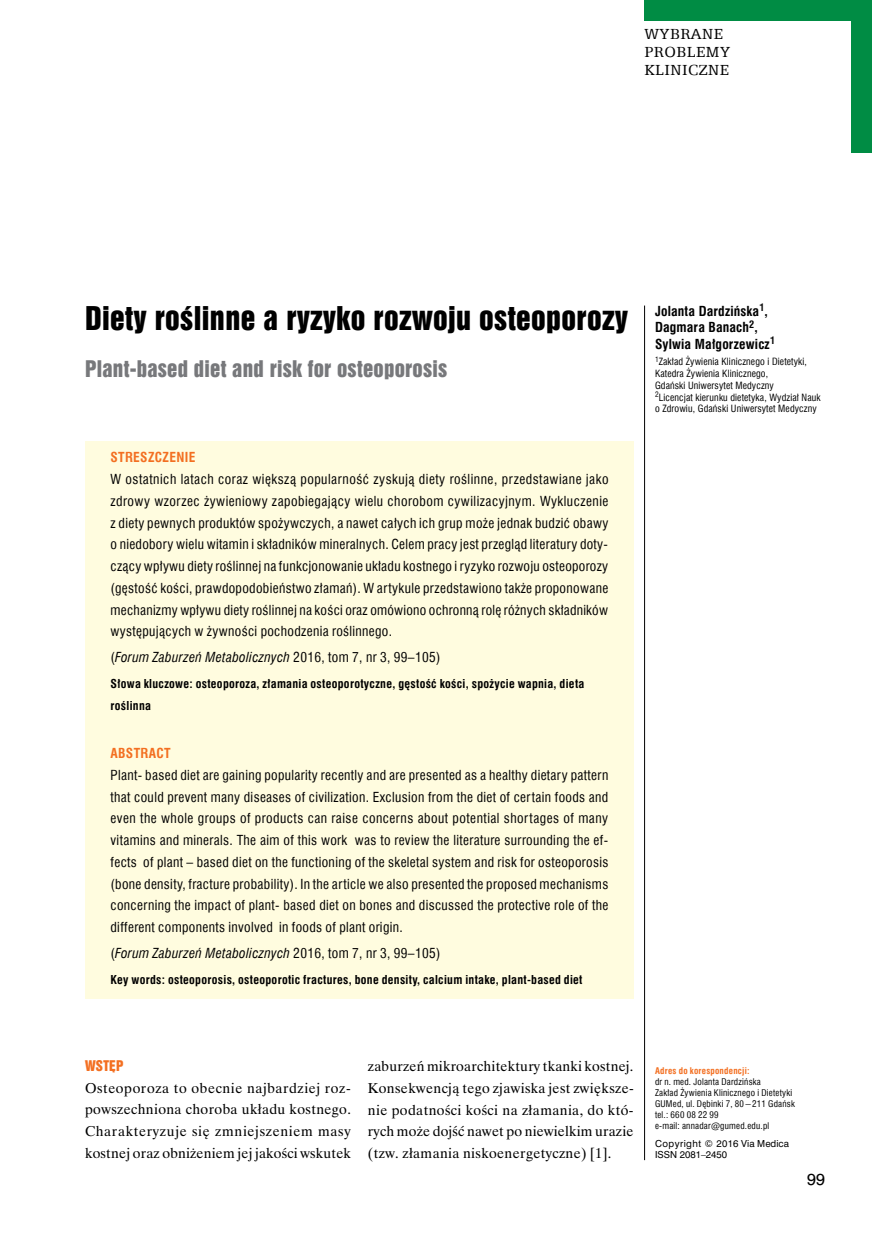
<style>
.page{position:relative;width:872px;height:1234px;background:#fff}
.page>*{position:absolute;margin:0;border:0;box-sizing:border-box;transform-origin:0 0}
.t1{font:30px "Swis 921 EU";letter-spacing:.01em;color:#000}
.t2{font:21px "Swis 921 EU";letter-spacing:.015em;color:#77787b}
.t3{font:16.5px/18px "Egyptian 505 EU";letter-spacing:.03em;color:#000}
.t4{font:15px "Swis 721 PL";color:#000}
.t5{font:14.25px/21.8px "Time Ibis EE";letter-spacing:.015em;color:#000;text-align:justify}
.t6{font:13.5px/21.8px "Swis 721 Cn EU";letter-spacing:.025em;color:#000;text-align:justify}
.t7{font:italic 13.5px "Swis 721 Cn EU";letter-spacing:.025em;color:#000}
.t8{font:700 13.5px/16.5px "Swis 721 Cn EU";letter-spacing:.01em;color:#000}
.t9{font:700 13.5px "Swis 721 Cn EU";letter-spacing:.025em;color:#f36f21}
.t10{font:13.5px "Swis 921 EU";letter-spacing:.025em;color:#f36f21}
.t11{font:700 12px/21.8px "Swis 721 Cn EU";letter-spacing:.025em;color:#000}
.t12{font:9.75px/11.9px "Swis 721 Cn EU";letter-spacing:.01em;color:#000}
.t13{font:9px/11.1px "Swis 721 Cn EU";letter-spacing:.025em;color:#000}
.t14{font:9px/10.8px "Swis 721 PL";color:#000}
.t15{font:700 9px "Swis 721 Cn EU";letter-spacing:.025em;color:#f36f21}
.s1{font-style:normal}
</style>
<div class="page">
<hr style="left:644px;top:305px;width:1px;height:854px;background:#000">
<div style="left:644px;top:0;width:228px;height:21px;background:#008c44"></div>
<div style="left:850px;top:0;width:22px;height:153px;background:#008c44"></div>
<div style="left:85px;top:441px;width:549px;height:557px;background:#fffcdf"></div>
<p class="t3" style="left:644px;top:25px;width:87px">WYBRANE<br>PROBLEMY<br>KLINICZNE</p>
<h1 class="t1" style="left:85px;top:298px;width:544px">Diety roślinne a ryzyko rozwoju osteoporozy</h1>
<h2 class="t2" style="left:85px;top:354px;width:364px">Plant-based diet and risk for osteoporosis</h2>
<p class="t9" style="left:111px;top:449px;width:86px">STRESZCZENIE</p>
<p class="t6" style="left:111px;top:468px;width:499px">W ostatnich latach coraz większą popularność zyskują diety roślinne, przedstawiane jako zdrowy wzorzec żywieniowy zapobiegający wielu chorobom cywilizacyjnym. Wykluczenie z diety pewnych produktów spożywczych, a nawet całych ich grup może jednak budzić obawy o niedobory wielu witamin i składników mineralnych. Celem pracy jest przegląd literatury doty&shy;czący wpływu diety roślinnej na funkcjonowanie układu kostnego i ryzyko rozwoju osteoporozy (gęstość kości, prawdopodobieństwo złamań). W artykule przedstawiono także proponowane mechanizmy wpływu diety roślinnej na kości oraz omówiono ochronną rolę różnych składników występujących w żywności pochodzenia roślinnego.</p>
<p class="t7" style="left:111px;top:649px;width:331px"><span class="s1">(</span>Forum Zaburzeń Metabolicznych <span class="s1">2016, tom 7, nr 3, 99–105)</span></p>
<p class="t11" style="left:111px;top:673px;width:475px">Słowa kluczowe: osteoporoza, złamania osteoporotyczne, gęstość kości, spożycie wapnia, dieta roślinna</p>
<p class="t9" style="left:111px;top:744px;width:62px">ABSTRACT</p>
<p class="t6" style="left:111px;top:763px;width:499px">Plant- based diet are gaining popularity recently and are presented as a healthy dietary pattern that could prevent many diseases of civilization. Exclusion from the diet of certain foods and even the whole groups of products can raise concerns about potential shortages of many vitamins and minerals. The aim of this work was to review the literature surrounding the ef&shy;fects of plant – based diet on the functioning of the skeletal system and risk for osteoporosis (bone density, fracture probability). In the article we also presented the proposed mechanisms concerning the impact of plant- based diet on bones and discussed the protective role of the different components involved in foods of plant origin.</p>
<p class="t7" style="left:111px;top:944px;width:331px"><span class="s1">(</span>Forum Zaburzeń Metabolicznych <span class="s1">2016, tom 7, nr 3, 99–105)</span></p>
<p class="t11" style="left:111px;top:969px;width:473px">Key words: osteoporosis, osteoporotic fractures, bone density, calcium intake, plant-based diet</p>
<p class="t8" style="left:655px;top:303px;width:122px">Jolanta Dardzińska<sup>1</sup>,<br>Dagmara Banach<sup>2</sup>,<br>Sylwia Małgorzewicz<sup>1</sup></p>
<p class="t12" style="left:655px;top:355px;width:167px"><sup>1</sup>Zakład Żywienia Klinicznego i Dietetyki, Katedra Żywienia Klinicznego,<br>Gdański Uniwersytet Medyczny<br><sup>2</sup>Licencjat kierunku dietetyka, Wydział Nauk o Zdrowiu, Gdański Uniwersytet Medyczny</p>
<p class="t10" style="left:85px;top:1056px;width:39px">Wstęp</p>
<p class="t5" style="left:85px;top:1076px;width:267px">Osteoporoza to obecnie najbardziej roz&shy;powszechniona choroba układu kostnego.<br>Charakteryzuje się zmniejszeniem masy kostnej oraz obniżeniem jej jakości wskutek</p>
<p class="t5" style="left:368px;top:1054px;width:267px">zaburzeń mikroarchitektury tkanki kostnej.<br>Konsekwencją tego zjawiska jest zwiększe&shy;nie podatności kości na złamania, do któ&shy;rych może dojść nawet po niewielkim urazie (tzw. złamania niskoenergetyczne) [1].</p>
<p class="t15" style="left:655px;top:1064px;width:96px">Adres do korespondencji:</p>
<p class="t13" style="left:655px;top:1075px;width:141px">dr n. med. Jolanta Dardzińska<br>Zakład Żywienia Klinicznego i Dietetyki<br>GUMed, ul. Dębinki 7, 80−211 Gdańsk tel.: 660 08 22 99<br>e-mail: annadar@gumed.edu.pl</p>
<p class="t14" style="left:655px;top:1137px;width:135px">Copyright © 2016 Via Medica<br>ISSN 2081–2450</p>
<p class="t4" style="left:807px;top:1169px;width:19px">99</p>
</div>
